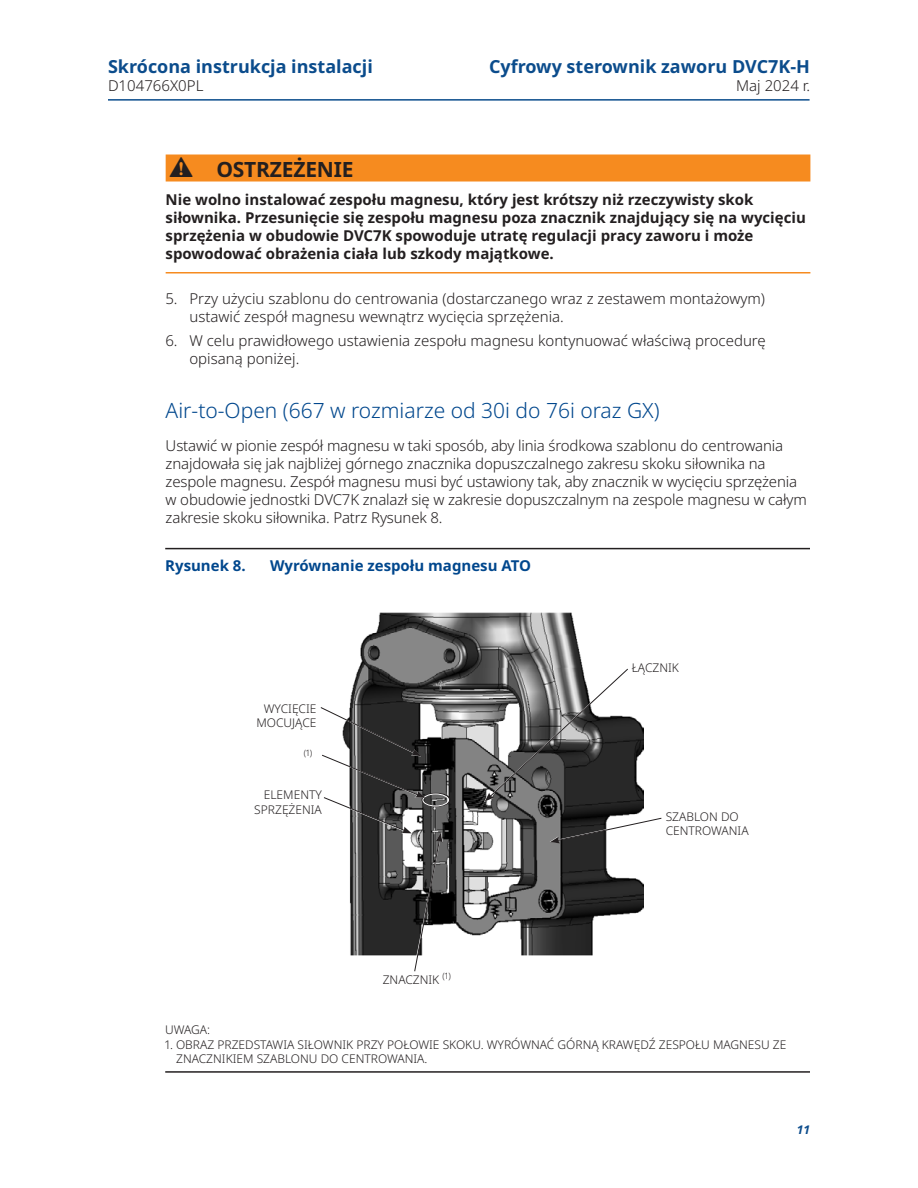
<style>
.page{position:relative;width:918px;height:1188px;background:#fff}
.page>*{position:absolute;margin:0;border:0;box-sizing:border-box;transform-origin:0 0}
._02_Chapter_Heading_1_1_1_1{font:300 21px "Noto Sans";color:#01478d}
.t1{font:700 21px "Noto Sans";letter-spacing:-.01em;color:#231f20}
._07_MP_Manual_document_type_right_aligned{font:700 18px "Noto Sans";color:#0b4c8c}
._01_Body_Text{font:300 15px/18px "Noto Sans";letter-spacing:-.01em;color:#231f20}
._06_Warning_text{font:700 15px/18px "Noto Sans";color:#231f20}
.t2{font:700 15px "Noto Sans";color:#01478d}
._07_MP_Date_right_aligned{font:300 15px "Noto Sans";color:#231f20}
._03_Figure_call_outs{font:300 12px/14.4px "Noto Sans";color:#231f20}
.t3{font:italic 700 12px "Noto Sans";color:#0b4c8c}
._03_Figure_call_outs-2{font:300 8.7px "Noto Sans";color:#231f20}
</style>
<div class="page">
<hr style="left:108px;top:99px;width:702px;height:2px;background:#0b4c8c">
<img style="left:350px;top:612px;width:293px;height:344px">
<div style="left:166px;top:155px;width:644px;height:27px;background:#f68b1f"></div>
<hr style="left:166px;top:272px;width:644px;height:2px;background:#f68b1f">
<hr style="left:165px;top:548px;width:645px;height:1px;background:#231f20">
<hr style="left:165px;top:1071px;width:645px;height:2px;background:#231f20">
<div style="left:422px;top:793px;width:29px;height:14px;border:2px solid #231f20;border-radius:50%"></div>
<div style="left:423px;top:794px;width:26px;height:12px;border:1px solid #fff;border-radius:50%"></div>
<svg style="left:550px;top:817px;width:112px;height:26px"></svg>
<svg style="left:484px;top:668px;width:145px;height:134px"></svg>
<svg style="left:320px;top:707px;width:123px;height:265px"></svg>
<p class="_07_MP_Manual_document_type_right_aligned" style="left:108px;top:56px;width:266px">Skrócona instrukcja instalacji</p>
<p class="_01_Body_Text" style="left:108px;top:77px;width:97px">D104766X0PL</p>
<p class="_07_MP_Manual_document_type_right_aligned" style="left:489px;top:56px;width:322px">Cyfrowy sterownik zaworu DVC7K-H</p>
<p class="_07_MP_Date_right_aligned" style="left:736px;top:77px;width:75px">Maj 2024 r.</p>
<p class="t1" style="left:216px;top:158px;width:139px">OSTRZEŻENIE</p>
<p class="_06_Warning_text" style="left:166px;top:191px;width:642px">Nie wolno instalować zespołu magnesu, który jest krótszy niż rzeczywisty skok siłownika. Przesunięcie się zespołu magnesu poza znacznik znajdujący się na wycięciu sprzężenia w obudowie DVC7K spowoduje utratę regulacji pracy zaworu i może spowodować obrażenia ciała lub szkody majątkowe.</p>
<p class="_01_Body_Text" style="left:189px;top:290px;width:577px;text-indent:-24px">5. Przy użyciu szablonu do centrowania (dostarczanego wraz z zestawem montażowym) ustawić zespół magnesu wewnątrz wycięcia sprzężenia.</p>
<p class="_01_Body_Text" style="left:189px;top:332px;width:578px;text-indent:-24px">6. W celu prawidłowego ustawienia zespołu magnesu kontynuować właściwą procedurę opisaną poniżej.</p>
<p class="_02_Chapter_Heading_1_1_1_1" style="left:166px;top:398px;width:495px">Air‐to‐Open (667 w rozmiarze od 30i do 76i oraz GX)</p>
<p class="_01_Body_Text" style="left:166px;top:437px;width:643px">Ustawić w pionie zespół magnesu w taki sposób, aby linia środkowa szablonu do centrowania znajdowała się jak najbliżej górnego znacznika dopuszczalnego zakresu skoku siłownika na zespole magnesu. Zespół magnesu musi być ustawiony tak, aby znacznik w wycięciu sprzężenia w obudowie jednostki DVC7K znalazł się w zakresie dopuszczalnym na zespole magnesu w całym zakresie skoku siłownika. Patrz Rysunek 8.</p>
<p class="t2" style="left:165px;top:557px;width:82px">Rysunek 8.</p>
<p class="t2" style="left:270px;top:557px;width:263px">Wyrównanie zespołu magnesu ATO</p>
<p class="_03_Figure_call_outs" style="left:256px;top:701px;width:62px;text-align:right">WYCIĘCIE<br>MOCUJĄCE</p>
<p class="_03_Figure_call_outs-2" style="left:304px;top:748px;width:10px">(1)</p>
<p class="_03_Figure_call_outs" style="left:254px;top:788px;width:69px;text-align:right">ELEMENTY<br>SPRZĘŻENIA</p>
<p class="_03_Figure_call_outs" style="left:383px;top:972px;width:70px">ZNACZNIK <sup>(1)</sup></p>
<p class="_03_Figure_call_outs" style="left:632px;top:661px;width:49px">ŁĄCZNIK</p>
<p class="_03_Figure_call_outs" style="left:666px;top:809px;width:84px">SZABLON DO<br>CENTROWANIA</p>
<p class="_03_Figure_call_outs" style="left:165px;top:1023px;width:46px">UWAGA:</p>
<p class="_03_Figure_call_outs" style="left:176px;top:1037px;width:612px;text-indent:-11px">1. OBRAZ PRZEDSTAWIA SIŁOWNIK PRZY POŁOWIE SKOKU. WYRÓWNAĆ GÓRNĄ KRAWĘDŹ ZESPOŁU MAGNESU ZE<br>ZNACZNIKIEM SZABLONU DO CENTROWANIA.</p>
<p class="t3" style="left:797px;top:1121px;width:15px">11</p>
</div>
